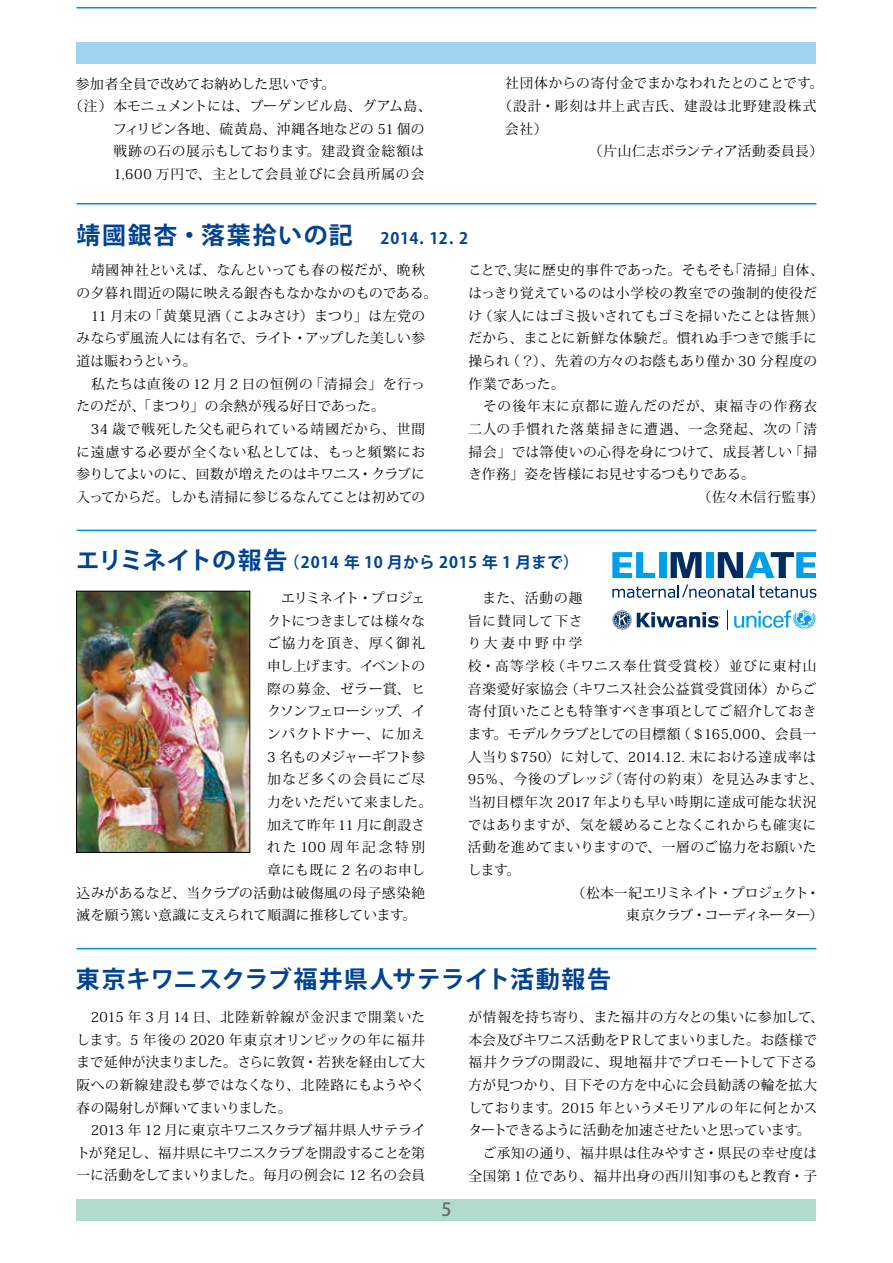
<style>
.page{position:relative;width:893px;height:1263px;background:#fff}
.page>*{position:absolute;margin:0;border:0;box-sizing:border-box;transform-origin:0 0}
.t1{font:700 24px "Koz Go Pro";letter-spacing:.02em;color:#004294}
.t2{font:700 24px "Koz Go Pro";letter-spacing:.07em;color:#004294}
.t3{font:500 18px "Koz Go Pro";color:#666464}
.t4{font:700 15.75px "Koz Go Pro";letter-spacing:.02em;color:#004294}
.t5{font:13.65px/22.6px "Koz Min Pro";letter-spacing:.025em;color:#000}
.t6{font:13.65px "Koz Min Pro";color:#000}
.t7{font:13.65px "Koz Min Pro";letter-spacing:.075em;color:#000}
.t8{font:13.65px "Koz Min Pro";letter-spacing:.085em;color:#000}
.t9{font:13.65px "Koz Min Pro";letter-spacing:.06em;color:#000}
.t10{font:13.65px "Koz Min Pro";letter-spacing:.055em;color:#000}
.t11{font:13.65px "Koz Min Pro";letter-spacing:-.005em;color:#000}
.t12{font:13.65px "Koz Min Pro";letter-spacing:-.035em;color:#000}
.t13{font:13.65px "Koz Min Pro";letter-spacing:.05em;color:#000}
.t14{font:13.65px "Koz Min Pro";letter-spacing:.1em;color:#000}
.t15{font:13.65px "Koz Min Pro";letter-spacing:-.025em;color:#000}
.t16{font:13.65px "Koz Min Pro";letter-spacing:.08em;color:#000}
.t17{font:13.65px "Koz Min Pro";letter-spacing:-.045em;color:#000}
.t18{font:13.65px "Koz Min Pro";letter-spacing:-.05em;color:#000}
.t19{font:13.65px "Koz Min Pro";letter-spacing:-.02em;color:#000}
.t20{font:13.65px "Koz Min Pro";letter-spacing:.19em;color:#000}
.t21{font:13.65px "Koz Min Pro";letter-spacing:.245em;color:#000}
.s1{font-size:15.75px}
.s2{font-size:24px}
</style>
<div class="page">
<div style="left:77px;top:43px;width:739px;height:21px;background:#a0d2f2"></div>
<div style="left:77px;top:1199px;width:739px;height:21px;background:#b1dbcb"></div>
<hr style="left:77px;top:7px;width:739px;height:2px;background:#0093d4">
<hr style="left:77px;top:203px;width:739px;height:1px;background:#0093d4">
<hr style="left:77px;top:530px;width:739px;height:1px;background:#0093d4">
<hr style="left:77px;top:948px;width:739px;height:1px;background:#0093d4">
<img style="left:78px;top:593px;width:170px;height:257px">
<div style="left:76px;top:591px;width:174px;height:261px;border:1px solid #000"></div>
<svg style="left:612px;top:584px;width:141px;height:14px"></svg>
<svg style="left:759px;top:586px;width:57px;height:12px"></svg>
<svg style="left:612px;top:552px;width:43px;height:26px"></svg>
<div style="left:659px;top:552px;width:7px;height:26px;background:#00a0e9"></div>
<svg style="left:671px;top:552px;width:30px;height:26px"></svg>
<div style="left:706px;top:552px;width:7px;height:26px;background:#00a0e9"></div>
<svg style="left:718px;top:552px;width:98px;height:26px"></svg>
<svg style="left:734px;top:610px;width:82px;height:20px"></svg>
<svg style="left:727px;top:610px;width:1px;height:20px"></svg>
<svg style="left:612px;top:610px;width:108px;height:20px"></svg>
<p class="t5" style="left:76px;top:72px;width:261px">参加者全員で改めてお納めした思いです。</p>
<p class="t5" style="left:69px;top:94px;width:364px">（注）本モニュメントには、ブーゲンビル島、グアム島、</p>
<p class="t5" style="left:113px;top:117px;width:313px">フィリピン各地、硫黄島、沖縄各地などの 51 個の</p>
<p class="t10" style="left:113px;top:142px;width:313px">戦跡の石の展示もしております。建設資金総額は</p>
<p class="t9" style="left:113px;top:164px;width:313px">1,600 万円で、主として会員並びに会員所属の会</p>
<h1 class="t2" style="left:77px;top:220px;width:393px">靖國銀杏・落葉拾いの記　<span class="s1">2014. 12. 2</span></h1>
<p class="t5" style="left:505px;top:72px;width:319px">社団体からの寄付金でまかなわれたとのことです。</p>
<p class="t8" style="left:498px;top:96px;width:319px">（設計・彫刻は井上武吉氏、建設は北野建設株式</p>
<p class="t5" style="left:505px;top:117px;width:44px">会社）</p>
<p class="t5" style="left:589px;top:140px;width:236px">（片山仁志ボランティア活動委員長）</p>
<p class="t5" style="left:77px;top:259px;width:362px">　靖國神社といえば、なんといっても春の桜だが、晩秋の夕暮れ間近の陽に映える銀杏もなかなかのものである。　11 月末の「黄葉見酒（こよみさけ）まつり」は左党のみならず風流人には有名で、ライト・アップした美しい参道は賑わうという。<br>　私たちは直後の 12 月 2 日の恒例の「清掃会」を行ったのだが、「まつり」の余熱が残る好日であった。　<br>　34 歳で戦死した父も祀られている靖國だから、世間に遠慮する必要が全くない私としては、もっと頻繁にお参りしてよいのに、回数が増えたのはキワニス・クラブに入ってからだ。しかも清掃に参じるなんてことは初めての</p>
<p class="t5" style="left:468px;top:259px;width:357px">ことで、実に歴史的事件であった。そもそも「清掃」自体、</p>
<p class="t5" style="left:468px;top:281px;width:350px">はっきり覚えているのは小学校の教室での強制的使役だ</p>
<p class="t6" style="left:468px;top:306px;width:357px">け（家人にはゴミ扱いされてもゴミを掃いたことは皆無）</p>
<p class="t5" style="left:468px;top:327px;width:350px">だから、まことに新鮮な体験だ。慣れぬ手つきで熊手に</p>
<p class="t5" style="left:468px;top:349px;width:350px">操られ（？）、先着の方々のお蔭もあり僅か 30 分程度の</p>
<p class="t5" style="left:468px;top:372px;width:98px">作業であった。</p>
<p class="t7" style="left:468px;top:397px;width:350px">　その後年末に京都に遊んだのだが、東福寺の作務衣</p>
<p class="t8" style="left:468px;top:419px;width:350px">二人の手慣れた落葉掃きに遭遇、一念発起、次の「清</p>
<p class="t5" style="left:468px;top:440px;width:350px">掃会」では箒使いの心得を身につけて、成長著しい「掃</p>
<p class="t6" style="left:468px;top:465px;width:288px">き作務」姿を皆様にお見せするつもりである。</p>
<p class="t5" style="left:698px;top:485px;width:128px">（佐々木信行監事）</p>
<p class="t4" style="left:76px;top:552px;width:505px"><span class="s2">エリミネイトの報告</span>（2014 年 10 月から 2015 年 1 月まで）</p>
<p class="t18" style="left:267px;top:588px;width:160px">　エリミネイト・プロジェ</p>
<p class="t12" style="left:267px;top:611px;width:160px">クトにつきましては様々な</p>
<p class="t16" style="left:267px;top:634px;width:160px">ご協力を頂き、厚く御礼</p>
<p class="t15" style="left:267px;top:656px;width:160px">申し上げます。イベントの</p>
<p class="t7" style="left:267px;top:679px;width:160px">際の募金、ゼラー賞、ヒ</p>
<p class="t19" style="left:267px;top:702px;width:160px">クソンフェローシップ、イ</p>
<p class="t7" style="left:267px;top:724px;width:160px">ンパクトドナー、に加え</p>
<p class="t15" style="left:267px;top:747px;width:160px">3 名ものメジャーギフト参</p>
<p class="t10" style="left:267px;top:770px;width:160px">加など多くの会員にご尽</p>
<p class="t5" style="left:267px;top:790px;width:167px">力をいただいて来ました。</p>
<p class="t5" style="left:267px;top:813px;width:160px">加えて昨年 11 月に創設さ</p>
<p class="t20" style="left:267px;top:837px;width:160px">れた100 周年記念特別</p>
<p class="t9" style="left:267px;top:860px;width:160px">章にも既に 2 名のお申し</p>
<p class="t5" style="left:77px;top:881px;width:350px">込みがあるなど、当クラブの活動は破傷風の母子感染絶</p>
<p class="t5" style="left:77px;top:903px;width:341px">滅を願う篤い意識に支えられて順調に推移しています。</p>
<p class="t5" style="left:468px;top:586px;width:116px">　また、活動の趣</p>
<p class="t16" style="left:468px;top:611px;width:116px">旨に賛同して下さ</p>
<p class="t21" style="left:468px;top:634px;width:116px">り大妻中野中学</p>
<p class="t14" style="left:468px;top:656px;width:350px">校・高等学校（キワニス奉仕賞受賞校）並びに東村山</p>
<p class="t13" style="left:468px;top:679px;width:350px">音楽愛好家協会（キワニス社会公益賞受賞団体）からご</p>
<p class="t5" style="left:468px;top:700px;width:350px">寄付頂いたことも特筆すべき事項としてご紹介しておき</p>
<p class="t11" style="left:468px;top:724px;width:350px">ます。モデルクラブとしての目標額（＄165,000、会員一</p>
<p class="t5" style="left:468px;top:745px;width:350px">人当り＄750）に対して、2014.12. 末における達成率は</p>
<p class="t5" style="left:468px;top:767px;width:357px">95％、今後のプレッジ（寄付の約束）を見込みますと、</p>
<p class="t5" style="left:468px;top:790px;width:350px">当初目標年次 2017 年よりも早い時期に達成可能な状況</p>
<p class="t5" style="left:468px;top:813px;width:350px">ではありますが、気を緩めることなくこれからも確実に</p>
<p class="t5" style="left:468px;top:835px;width:350px">活動を進めてまいりますので、一層のご協力をお願いた</p>
<p class="t5" style="left:468px;top:858px;width:54px">します。</p>
<p class="t17" style="left:572px;top:883px;width:250px">（松本一紀エリミネイト・プロジェクト・</p>
<p class="t12" style="left:626px;top:905px;width:199px">東京クラブ・コーディネーター）</p>
<h1 class="t1" style="left:76px;top:964px;width:537px">東京キワニスクラブ福井県人サテライト活動報告</h1>
<p class="t5" style="left:468px;top:1005px;width:357px">が情報を持ち寄り、また福井の方々との集いに参加して、本会及びキワニス活動をＰＲしてまいりました。お蔭様で福井クラブの開設に、現地福井でプロモートして下さる方が見つかり、目下その方を中心に会員勧誘の輪を拡大しております。2015 年というメモリアルの年に何とかスタートできるように活動を加速させたいと思っています。　ご承知の通り、福井県は住みやすさ・県民の幸せ度は全国第 1 位であり、福井出身の西川知事のもと教育・子</p>
<p class="t5" style="left:77px;top:1005px;width:350px">　2015 年 3 月14 日、北陸新幹線が金沢まで開業いたします。5 年後の 2020 年東京オリンピックの年に福井まで延伸が決まりました。さらに敦賀・若狭を経由して大阪への新線建設も夢ではなくなり、北陸路にもようやく春の陽射しが輝いてまいりました。<br>　2013 年 12 月に東京キワニスクラブ福井県人サテライトが発足し、福井県にキワニスクラブを開設することを第一に活動をしてまいりました。毎月の例会に 12 名の会員</p>
<h2 class="t3" style="left:441px;top:1198px;width:12px">5</h2>
</div>
